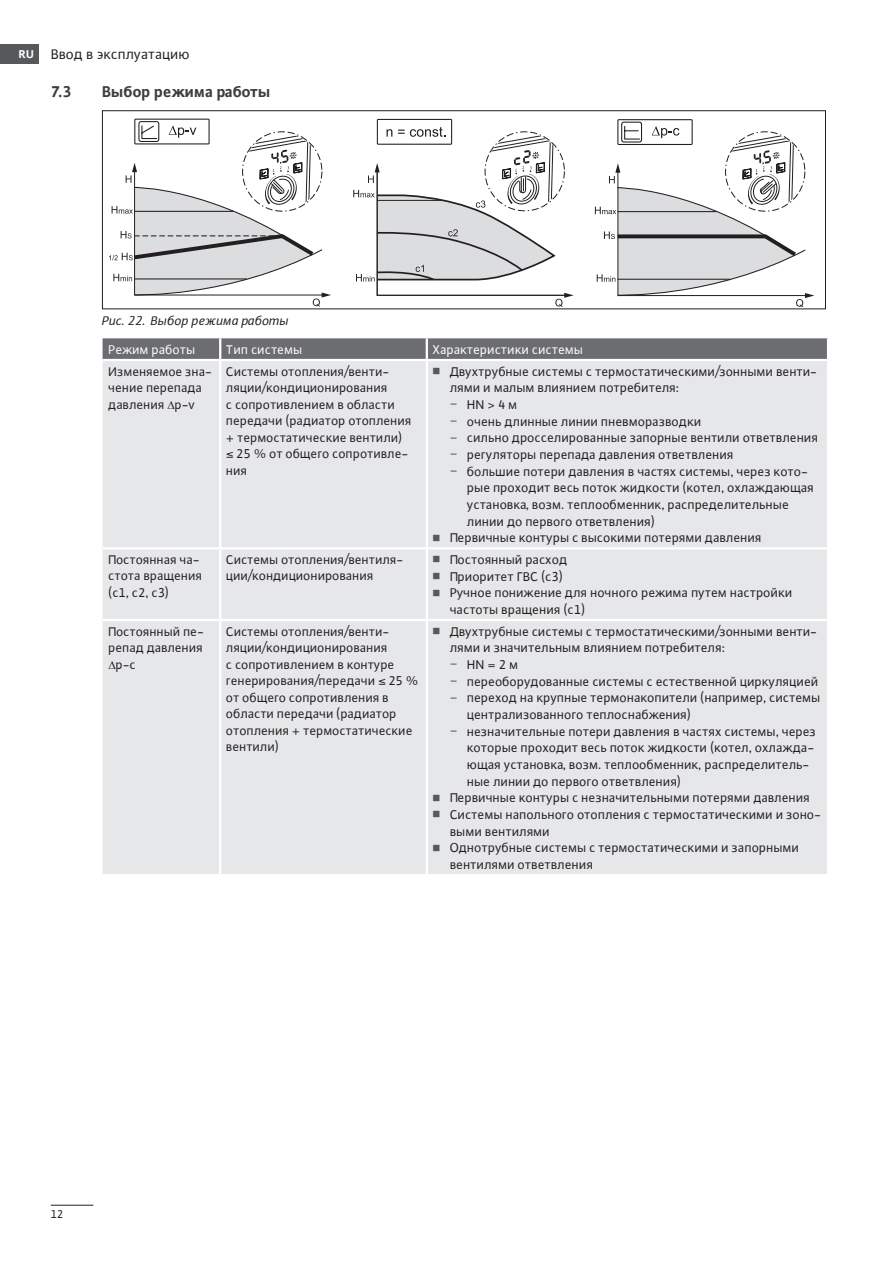
<style>
.page{position:relative;width:893px;height:1263px;background:#fff}
.page>*{position:absolute;margin:0;border:0;box-sizing:border-box;transform-origin:0 0}
.t1{font:700 16.5px "WILO Plus Global";color:#3e3e3f}
.t2{font:15px "WILO Plus Global";color:#231f20}
.t3{font:13.65px/16.6px "WILO Plus Global";color:#231f20}
.t4{font:13.65px "WILO Plus Global";color:#fff}
.t5{font:13.5px/16.5px "WILO Plus Global";color:#231f20}
.t6{font:italic 13.5px "WILO Plus Global";color:#231f20}
.t7{font:12px "WILO Plus Global";color:#231f20}
.s1{font-weight:700;font-size:12px;color:#fff}
.s2{font-size:12px;color:#57585a}
</style>
<div class="page">
<div style="left:0;top:45px;width:38px;height:19px;background:#57585a"></div>
<hr style="left:51px;top:1205px;width:42px;height:1px;background:#231f20">
<svg style="left:109px;top:118px;width:705px;height:189px"></svg>
<div style="left:102px;top:110px;width:724px;height:199px;border:1px solid #231f20"></div>
<svg style="left:103px;top:338px;width:724px;height:21px;background:#6f7073"></svg>
<div style="left:103px;top:361px;width:724px;height:513px;background:#e6e7e9"></div>
<hr style="left:219px;top:338px;width:2px;height:21px;background:#fff">
<hr style="left:426px;top:338px;width:2px;height:21px;background:#fff">
<hr style="left:219px;top:621px;width:2px;height:253px;background:#fff">
<hr style="left:426px;top:621px;width:2px;height:253px;background:#fff">
<hr style="left:219px;top:549px;width:2px;height:70px;background:#fff">
<hr style="left:103px;top:619px;width:117px;height:2px;background:#fff">
<hr style="left:426px;top:549px;width:2px;height:70px;background:#fff">
<hr style="left:220px;top:619px;width:207px;height:2px;background:#fff">
<hr style="left:427px;top:619px;width:402px;height:2px;background:#fff">
<hr style="left:219px;top:361px;width:2px;height:186px;background:#fff">
<hr style="left:426px;top:361px;width:2px;height:186px;background:#fff">
<hr style="left:103px;top:547px;width:117px;height:2px;background:#fff">
<hr style="left:220px;top:547px;width:207px;height:2px;background:#fff">
<hr style="left:427px;top:547px;width:402px;height:2px;background:#fff">
<svg style="left:168px;top:400px;width:7px;height:8px"></svg>
<svg style="left:109px;top:660px;width:7px;height:8px"></svg>
<p class="t2" style="left:19px;top:45px;width:172px"><span class="s1">RU</span> Ввод в эксплуатацию</p>
<p class="t1" style="left:51px;top:81px;width:22px">7.3</p>
<p class="t1" style="left:102px;top:81px;width:170px">Выбор режима работы</p>
<p class="t6" style="left:102px;top:313px;width:188px">Рис. 22. Выбор режима работы</p>
<p class="t4" style="left:109px;top:341px;width:88px">Режим работы</p>
<p class="t4" style="left:226px;top:341px;width:78px">Тип системы</p>
<p class="t4" style="left:433px;top:341px;width:152px">Характеристики системы</p>
<p class="t5" style="left:109px;top:363px;width:105px">Изменяемое зна&shy;чение перепада давления p-v</p>
<p class="t5" style="left:226px;top:363px;width:187px">Системы отопления/венти&shy;ляции/кондиционирования<br>с сопротивлением в области передачи (радиатор отопления + термостатические вентили) ≤ 25 % от общего сопротивле&shy;ния</p>
<p class="t3" style="left:450px;top:363px;width:369px;text-indent:-17px"><span class="s2">◾</span> Двухтрубные системы с термостатическими/зонными венти&shy;лями и малым влиянием потребителя:</p>
<p class="t3" style="left:450px;top:396px;width:69px"><span class="s2">–</span> HN&gt; 4 м</p>
<p class="t3" style="left:450px;top:413px;width:253px"><span class="s2">–</span> очень длинные линии пневморазводки</p>
<p class="t3" style="left:450px;top:429px;width:370px"><span class="s2">–</span> сильно дросселированные запорные вентили ответвления</p>
<p class="t3" style="left:450px;top:446px;width:285px"><span class="s2">–</span> регуляторы перепада давления ответвления</p>
<p class="t3" style="left:450px;top:463px;width:360px"><span class="s2">–</span> большие потери давления в частях системы, через кото-</p>
<p class="t3" style="left:467px;top:479px;width:348px">рые проходит весь поток жидкости (котел, охлаждающая</p>
<p class="t3" style="left:467px;top:496px;width:323px">установка, возм. теплообменник, распределительные</p>
<p class="t3" style="left:467px;top:513px;width:190px">линии до первого ответвления)</p>
<p class="t3" style="left:433px;top:529px;width:330px"><span class="s2">◾</span> Первичные контуры с высокими потерями давления</p>
<p class="t5" style="left:109px;top:551px;width:95px">Постоянная ча&shy;стота вращения (c1, c2, c3)</p>
<p class="t5" style="left:226px;top:551px;width:179px">Системы отопления/вентиля&shy;ции/кондиционирования</p>
<p class="t3" style="left:433px;top:551px;width:136px"><span class="s2">◾</span> Постоянный расход</p>
<p class="t3" style="left:433px;top:568px;width:132px"><span class="s2">◾</span> Приоритет ГВС (с3)</p>
<p class="t3" style="left:433px;top:584px;width:361px"><span class="s2">◾</span> Ручное понижение для ночного режима путем настройки</p>
<p class="t3" style="left:450px;top:601px;width:137px">частоты вращения (c1)</p>
<p class="t5" style="left:109px;top:623px;width:97px">Постоянный пе-</p>
<p class="t5" style="left:109px;top:639px;width:96px">репад давления</p>
<p class="t5" style="left:116px;top:656px;width:22px">p-c</p>
<p class="t5" style="left:226px;top:623px;width:194px">Системы отопления/венти&shy;ляции/кондиционирования<br>с сопротивлением в контуре генерирования/передачи ≤ 25 % от общего сопротивления в области передачи (радиатор отопления + термостатические вентили)</p>
<p class="t3" style="left:450px;top:623px;width:369px;text-indent:-17px"><span class="s2">◾</span> Двухтрубные системы с термостатическими/зонными венти&shy;лями и значительным влиянием потребителя:</p>
<p class="t3" style="left:450px;top:656px;width:70px"><span class="s2">–</span> HN= 2 м</p>
<p class="t3" style="left:450px;top:673px;width:370px"><span class="s2">–</span> переоборудованные системы с естественной циркуляцией</p>
<p class="t3" style="left:467px;top:689px;width:355px;text-indent:-17px"><span class="s2">–</span> переход на крупные термонакопители (например, системы централизованного теплоснабжения)</p>
<p class="t3" style="left:450px;top:723px;width:368px"><span class="s2">–</span> незначительные потери давления в частях системы, через</p>
<p class="t3" style="left:467px;top:739px;width:349px">которые проходит весь поток жидкости (котел, охлажда-</p>
<p class="t3" style="left:467px;top:756px;width:344px">ющая установка, возм. теплообменник, распределитель-</p>
<p class="t3" style="left:467px;top:773px;width:216px">ные линии до первого ответвления)</p>
<p class="t3" style="left:433px;top:789px;width:379px"><span class="s2">◾</span> Первичные контуры с незначительными потерями давления</p>
<p class="t3" style="left:433px;top:806px;width:390px"><span class="s2">◾</span> Системы напольного отопления с термостатическими и зоно-</p>
<p class="t3" style="left:450px;top:823px;width:102px">выми вентилями</p>
<p class="t3" style="left:433px;top:839px;width:368px"><span class="s2">◾</span> Однотрубные системы с термостатическими и запорными</p>
<p class="t3" style="left:450px;top:856px;width:145px">вентилями ответвления</p>
<p class="t7" style="left:51px;top:1207px;width:14px">12</p>
</div>
